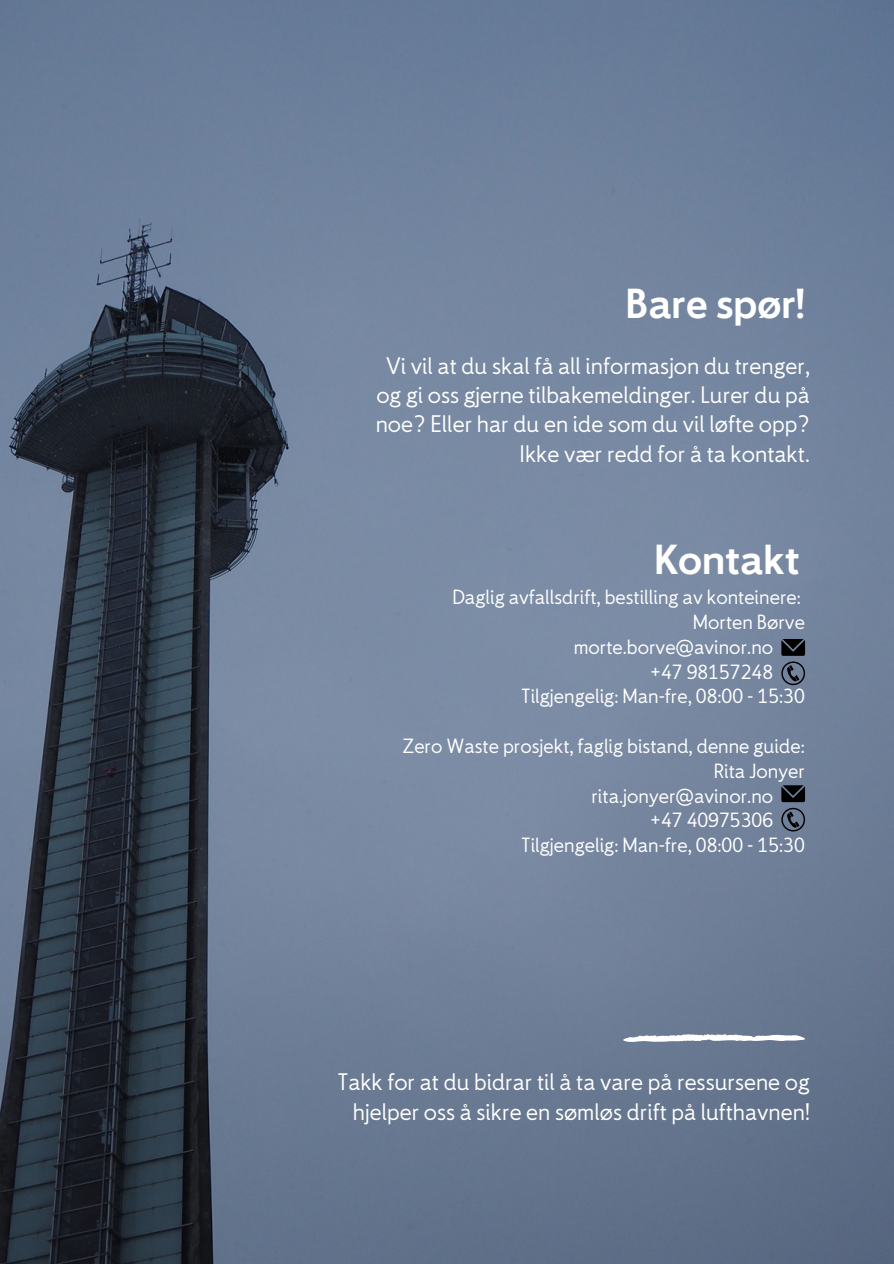
<style>
.page{position:relative;width:894px;height:1264px;background:#fff}
.page>*{position:absolute;margin:0;border:0;box-sizing:border-box;transform-origin:0 0}
.t1{font:700 37.5px "Avinor";color:#fff}
.t2{font:500 21px/29.2px "Avinor";color:#fff;text-align:center}
.t3{font:500 18px "Avinor";color:#fff}
</style>
<div class="page">
<img style="left:0;top:0;width:893px;height:1263px">
<svg style="left:623px;top:1033px;width:181px;height:8px"></svg>
<svg style="left:781px;top:639px;width:23px;height:46px"></svg>
<svg style="left:781px;top:785px;width:23px;height:46px"></svg>
<p class="t1" style="left:625px;top:280px;width:180px">Bare spør!</p>
<p class="t2" style="left:375px;top:351px;width:435px">Vi vil at du skal få all informasjon du trenger, og gi oss gjerne tilbakemeldinger. Lurer du på noe? Eller har du en ide som du vil løfte opp?</p>
<p class="t2" style="left:519px;top:438px;width:292px">Ikke vær redd for å ta kontakt.</p>
<p class="t1" style="left:654px;top:536px;width:147px">Kontakt</p>
<p class="t3" style="left:452px;top:586px;width:350px">Daglig avfallsdrift, bestilling av konteinere:</p>
<p class="t3" style="left:692px;top:611px;width:114px">Morten Børve</p>
<p class="t3" style="left:573px;top:635px;width:201px">morte.borve@avinor.no</p>
<p class="t3" style="left:650px;top:660px;width:124px">+47 98157248</p>
<p class="t3" style="left:521px;top:685px;width:285px">Tilgjengelig: Man-fre, 08:00 - 15:30</p>
<p class="t3" style="left:403px;top:734px;width:403px">Zero Waste prosjekt, faglig bistand, denne guide:</p>
<p class="t3" style="left:713px;top:759px;width:93px">Rita Jonyer</p>
<p class="t3" style="left:591px;top:784px;width:183px">rita.jonyer@avinor.no</p>
<p class="t3" style="left:650px;top:809px;width:124px">+47 40975306</p>
<p class="t3" style="left:521px;top:834px;width:285px">Tilgjengelig: Man-fre, 08:00 - 15:30</p>
<p class="t2" style="left:338px;top:1067px;width:473px;text-align:right">Takk for at du bidrar til å ta vare på ressursene og hjelper oss å sikre en sømløs drift på lufthavnen!</p>
</div>
